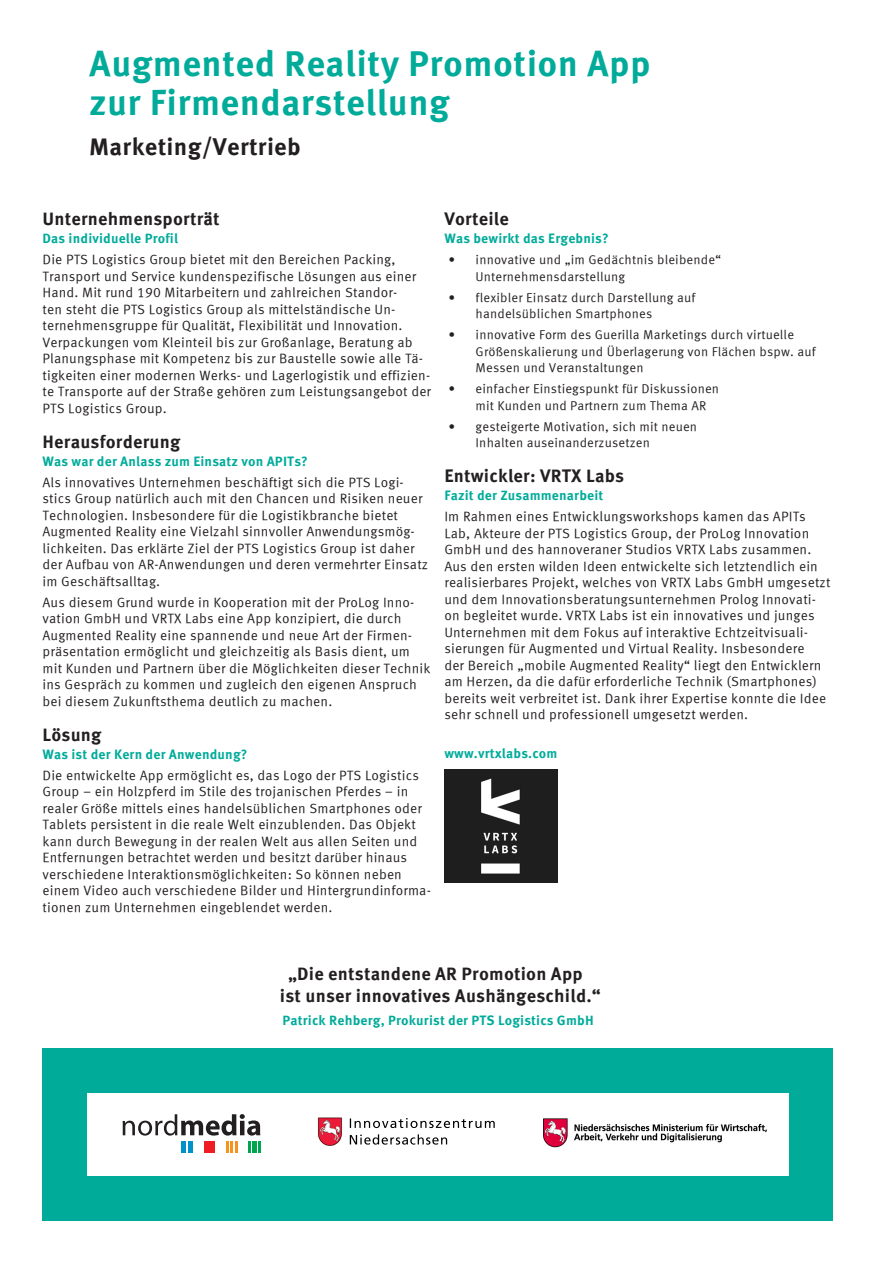
<style>
.page{position:relative;width:876px;height:1263px;background:#fff}
.page>*{position:absolute;margin:0;border:0;box-sizing:border-box;transform-origin:0 0}
.Titel{font:700 36px "Meta Correspondence";letter-spacing:.01em;color:#00ab9a}
.Zwischentitel{font:700 24px "Meta Correspondence";letter-spacing:.01em;color:#231f20}
.Absatzüberschrift{font:700 18px "Meta Correspondence";letter-spacing:.01em;color:#231f20}
.Zitat-Text{font:700 18px "Meta Correspondence";letter-spacing:.01em;color:#231f20}
.Fließtext{font:13.5px/16.5px "Meta Correspondence";letter-spacing:.01em;color:#231f20}
.Absatz-Zwischenübers{font:700 13.5px "Meta Correspondence";letter-spacing:.01em;color:#00ab9a}
.Zitat-Person{font:700 13.5px "Meta Correspondence";letter-spacing:.01em;color:#00ab9a}
.t1{font:12.75px/16.5px "Meta Correspondence";letter-spacing:.01em;color:#231f20}
</style>
<div class="page">
<div style="left:43px;top:1047px;width:790px;height:173px;background:#00ab9a"></div>
<div style="left:87px;top:1093px;width:702px;height:82px;background:#fff"></div>
<img style="left:543px;top:1118px;width:224px;height:30px">
<img style="left:317px;top:1117px;width:131px;height:29px">
<img style="left:350px;top:1118px;width:145px;height:10px">
<img style="left:350px;top:1134px;width:97px;height:10px">
<svg style="left:123px;top:1114px;width:137px;height:21px"></svg>
<div style="left:181px;top:1141px;width:5px;height:11px;background:#0092c8"></div>
<div style="left:188px;top:1141px;width:5px;height:11px;background:#0092c8"></div>
<hr style="left:204px;top:1141px;width:4px;height:11px;background:#ee1d23">
<svg style="left:209px;top:1141px;width:6px;height:11px"></svg>
<div style="left:252px;top:1141px;width:5px;height:11px;background:#00a54f"></div>
<svg style="left:249px;top:1141px;width:2px;height:11px"></svg>
<svg style="left:258px;top:1141px;width:2px;height:11px"></svg>
<svg style="left:226px;top:1141px;width:12px;height:11px"></svg>
<img style="left:444px;top:770px;width:113px;height:113px">
<p class="Titel" style="left:89px;top:42px;width:563px">Augmented Reality Promotion App</p>
<p class="Titel" style="left:89px;top:81px;width:362px">zur Firmendarstellung</p>
<p class="Zwischentitel" style="left:89px;top:132px;width:213px">Marketing/Vertrieb</p>
<p class="Absatzüberschrift" style="left:43px;top:208px;width:179px">Unternehmensporträt</p>
<p class="Absatz-Zwischenübers" style="left:43px;top:230px;width:137px">Das individuelle Profil</p>
<p class="Fließtext" style="left:43px;top:251px;width:390px">Die PTS Logistics Group bietet mit den Bereichen Packing, Transport und Service kundenspezifische Lösungen aus einer Hand. Mit rund 190 Mitarbeitern und zahlreichen Standor-<br>ten steht die PTS Logistics Group als mittelständische Un&shy;ternehmensgruppe für Qualität, Flexibilität und Innovation.<br>Verpackungen vom Kleinteil bis zur Großanlage, Beratung ab Planungsphase mit Kompetenz bis zur Baustelle sowie alle Tä&shy;tigkeiten einer modernen Werks- und Lagerlogistik und effizien&shy;te Transporte auf der Straße gehören zum Leistungsangebot der PTS Logistics Group.</p>
<p class="Absatzüberschrift" style="left:43px;top:431px;width:139px">Herausforderung</p>
<p class="Absatz-Zwischenübers" style="left:43px;top:453px;width:267px">Was war der Anlass zum Einsatz von APITs?</p>
<p class="Fließtext" style="left:43px;top:473px;width:387px">Als innovatives Unternehmen beschäftigt sich die PTS Logi&shy;stics Group natürlich auch mit den Chancen und Risiken neuer Technologien. Insbesondere für die Logistikbranche bietet Augmented Reality eine Vielzahl sinnvoller Anwendungsmög&shy;lichkeiten. Das erklärte Ziel der PTS Logistics Group ist daher der Aufbau von AR-Anwendungen und deren vermehrter Einsatz im Geschäftsalltag.</p>
<p class="Fließtext" style="left:43px;top:593px;width:390px">Aus diesem Grund wurde in Kooperation mit der ProLog Inno&shy;vation GmbH und VRTX Labs eine App konzipiert, die durch Augmented Reality eine spannende und neue Art der Firmen&shy;präsentation ermöglicht und gleichzeitig als Basis dient, um mit Kunden und Partnern über die Möglichkeiten dieser Technik ins Gespräch zu kommen und zugleich den eigenen Anspruch bei diesem Zukunftsthema deutlich zu machen.</p>
<p class="Absatzüberschrift" style="left:43px;top:724px;width:61px">Lösung</p>
<p class="Absatz-Zwischenübers" style="left:43px;top:746px;width:207px">Was ist der Kern der Anwendung?</p>
<p class="Fließtext" style="left:43px;top:766px;width:390px">Die entwickelte App ermöglicht es, das Logo der PTS Logistics Group – ein Holzpferd im Stile des trojanischen Pferdes – in realer Größe mittels eines handelsüblichen Smartphones oder Tablets persistent in die reale Welt einzublenden. Das Objekt kann durch Bewegung in der realen Welt aus allen Seiten und Entfernungen betrachtet werden und besitzt darüber hinaus verschiedene Interaktionsmöglichkeiten: So können neben einem Video auch verschiedene Bilder und Hintergrundinforma&shy;tionen zum Unternehmen eingeblendet werden.</p>
<p class="Absatzüberschrift" style="left:444px;top:208px;width:66px">Vorteile</p>
<p class="Absatz-Zwischenübers" style="left:444px;top:230px;width:166px">Was bewirkt das Ergebnis?</p>
<p class="t1" style="left:476px;top:251px;width:247px;text-indent:-27px">• innovative und „im Gedächtnis bleibende“<br>Unternehmensdarstellung</p>
<p class="t1" style="left:476px;top:289px;width:221px;text-indent:-27px">• flexibler Einsatz durch Darstellung auf handelsüblichen Smartphones</p>
<p class="t1" style="left:476px;top:326px;width:342px;text-indent:-27px">• innovative Form des Guerilla Marketings durch virtuelle<br>Größenskalierung und Überlagerung von Flächen bspw. auf<br>Messen und Veranstaltungen</p>
<p class="t1" style="left:476px;top:380px;width:245px;text-indent:-27px">• einfacher Einstiegspunkt für Diskussionen mit Kunden und Partnern zum Thema AR</p>
<p class="t1" style="left:476px;top:418px;width:223px;text-indent:-27px">• gesteigerte Motivation, sich mit neuen<br>Inhalten auseinanderzusetzen</p>
<p class="Absatzüberschrift" style="left:444px;top:465px;width:181px">Entwickler: VRTX Labs</p>
<p class="Absatz-Zwischenübers" style="left:444px;top:487px;width:161px">Fazit der Zusammenarbeit</p>
<p class="Fließtext" style="left:444px;top:508px;width:388px">Im Rahmen eines Entwicklungsworkshops kamen das APITs Lab, Akteure der PTS Logistics Group, der ProLog Innovation GmbH und des hannoveraner Studios VRTX Labs zusammen.<br>Aus den ersten wilden Ideen entwickelte sich letztendlich ein realisierbares Projekt, welches von VRTX Labs GmbH umgesetzt und dem Innovationsberatungsunternehmen Prolog Innovati&shy;on begleitet wurde. VRTX Labs ist ein innovatives und junges Unternehmen mit dem Fokus auf interaktive Echtzeitvisuali&shy;sierungen für Augmented und Virtual Reality. Insbesondere<br>der Bereich „mobile Augmented Reality“ liegt den Entwicklern am Herzen, da die dafür erforderliche Technik (Smartphones) bereits weit verbreitet ist. Dank ihrer Expertise konnte die Idee sehr schnell und professionell umgesetzt werden.</p>
<p class="Absatz-Zwischenübers" style="left:444px;top:745px;width:115px">www.vrtxlabs.com</p>
<p class="Zitat-Text" style="left:288px;top:963px;width:296px">„Die entstandene AR Promotion App</p>
<p class="Zitat-Text" style="left:280px;top:985px;width:323px">ist unser innovatives Aushängeschild.“</p>
<p class="Zitat-Person" style="left:282px;top:1012px;width:313px">Patrick Rehberg, Prokurist der PTS Logistics GmbH</p>
</div>
